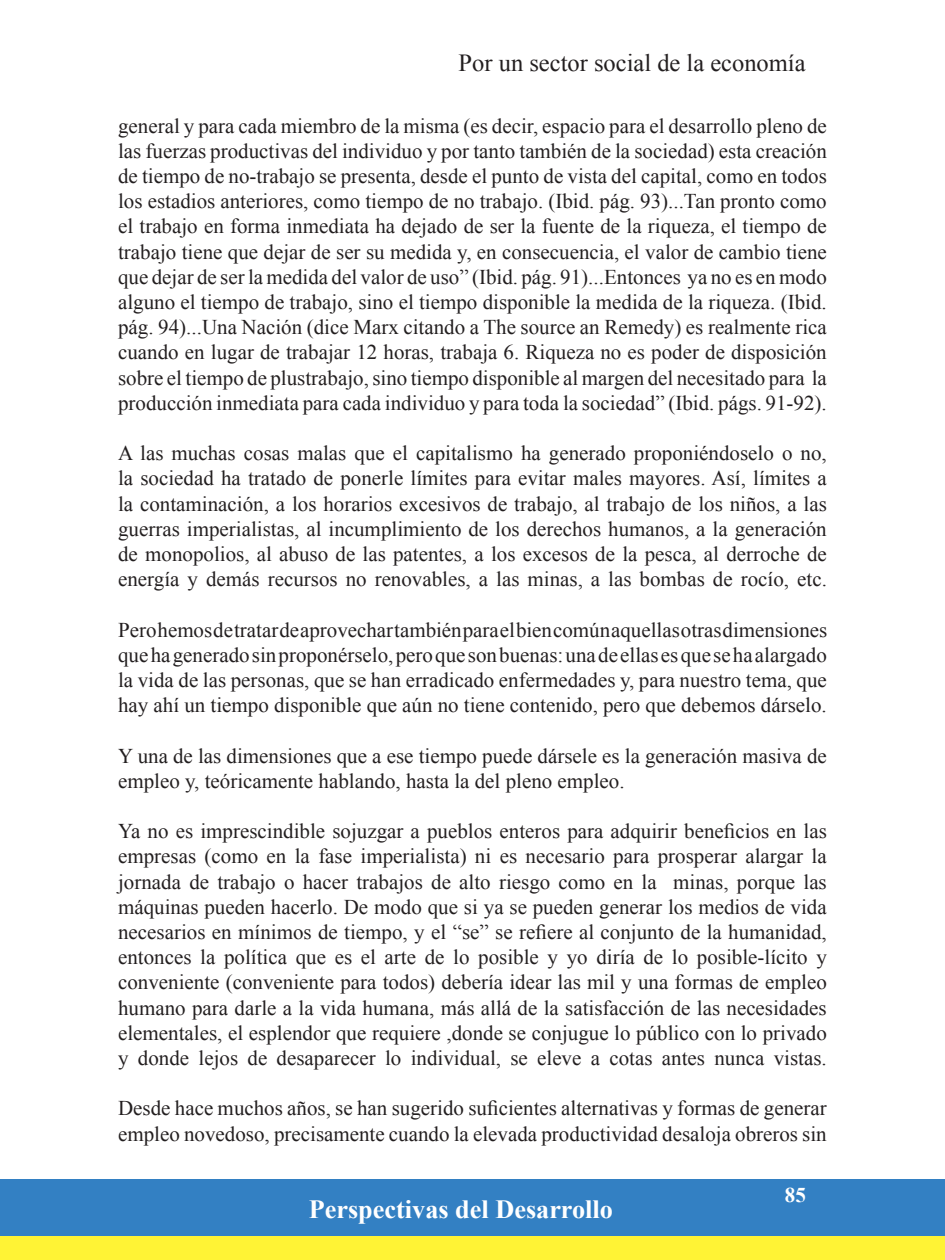
<style>
.page{position:relative;width:945px;height:1260px;background:#fff}
.page>*{position:absolute;margin:0;border:0;box-sizing:border-box;transform-origin:0 0}
.t1{font:700 26.25px "Times New Roman";color:#fff}
.t2{font:24.5px "Times New Roman";color:#231f20}
.t3{font:21px/25.2px "Times New Roman";color:#231f20;text-align:justify}
.t4{font:700 21px "Times New Roman";color:#fff}
</style>
<div class="page">
<div style="left:0;top:1179px;width:945px;height:81px;background:#3380c3"></div>
<div style="left:0;top:1236px;width:945px;height:24px;background:#fff335"></div>
<p class="t2" style="left:459px;top:46px;width:349px">Por un sector social de la economía</p>
<p class="t3" style="left:118px;top:112px;width:710px">general y para cada miembro de la misma (es decir, espacio para el desarrollo pleno de las fuerzas productivas del individuo y por tanto también de la sociedad) esta creación de tiempo de no-trabajo se presenta, desde el punto de vista del capital, como en todos los estadios anteriores, como tiempo de no trabajo. (Ibid. pág. 93)...Tan pronto como el trabajo en forma inmediata ha dejado de ser la fuente de la riqueza, el tiempo de trabajo tiene que dejar de ser su medida y, en consecuencia, el valor de cambio tiene que dejar de ser la medida del valor de uso” (Ibid. pág. 91)...Entonces ya no es en modo alguno el tiempo de trabajo, sino el tiempo disponible la medida de la riqueza. (Ibid. pág. 94)...Una Nación (dice Marx citando a The source an Remedy) es realmente rica cuando en lugar de trabajar 12 horas, trabaja 6. Riqueza no es poder de disposición sobre el tiempo de plustrabajo, sino tiempo disponible al margen del necesitado para la producción inmediata para cada individuo y para toda la sociedad” (Ibid. págs. 91-92).</p>
<p class="t3" style="left:118px;top:440px;width:710px">A las muchas cosas malas que el capitalismo ha generado proponiéndoselo o no, la sociedad ha tratado de ponerle límites para evitar males mayores. Así, límites a la contaminación, a los horarios excesivos de trabajo, al trabajo de los niños, a las guerras imperialistas, al incumplimiento de los derechos humanos, a la generación de monopolios, al abuso de las patentes, a los excesos de la pesca, al derroche de energía y demás recursos no renovables, a las minas, a las bombas de rocío, etc.</p>
<p class="t3" style="left:118px;top:616px;width:711px">Pero hemos de tratar de aprovechar también para el bien común aquellas otras dimensiones que ha generado sin proponérselo, pero que son buenas: una de ellas es que se ha alargado la vida de las personas, que se han erradicado enfermedades y, para nuestro tema, que hay ahí un tiempo disponible que aún no tiene contenido, pero que debemos dárselo.</p>
<p class="t3" style="left:118px;top:742px;width:710px">Y una de las dimensiones que a ese tiempo puede dársele es la generación masiva de empleo y, teóricamente hablando, hasta la del pleno empleo.</p>
<p class="t3" style="left:118px;top:818px;width:710px">Ya no es imprescindible sojuzgar a pueblos enteros para adquirir beneficios en las empresas (como en la fase imperialista) ni es necesario para prosperar alargar la jornada de trabajo o hacer trabajos de alto riesgo como en la minas, porque las máquinas pueden hacerlo. De modo que si ya se pueden generar los medios de vida necesarios en mínimos de tiempo, y el “se” se refiere al conjunto de la humanidad, entonces la política que es el arte de lo posible y yo diría de lo posible-lícito y conveniente (conveniente para todos) debería idear las mil y una formas de empleo humano para darle a la vida humana, más allá de la satisfacción de las necesidades elementales, el esplendor que requiere ,donde se conjugue lo público con lo privado y donde lejos de desaparecer lo individual, se eleve a cotas antes nunca vistas.</p>
<p class="t3" style="left:118px;top:1095px;width:710px">Desde hace muchos años, se han sugerido suficientes alternativas y formas de generar empleo novedoso, precisamente cuando la elevada productividad desaloja obreros sin</p>
<p class="t1" style="left:309px;top:1191px;width:306px">Perspectivas del Desarrollo</p>
<p class="t4" style="left:785px;top:1180px;width:22px">85</p>
</div>
